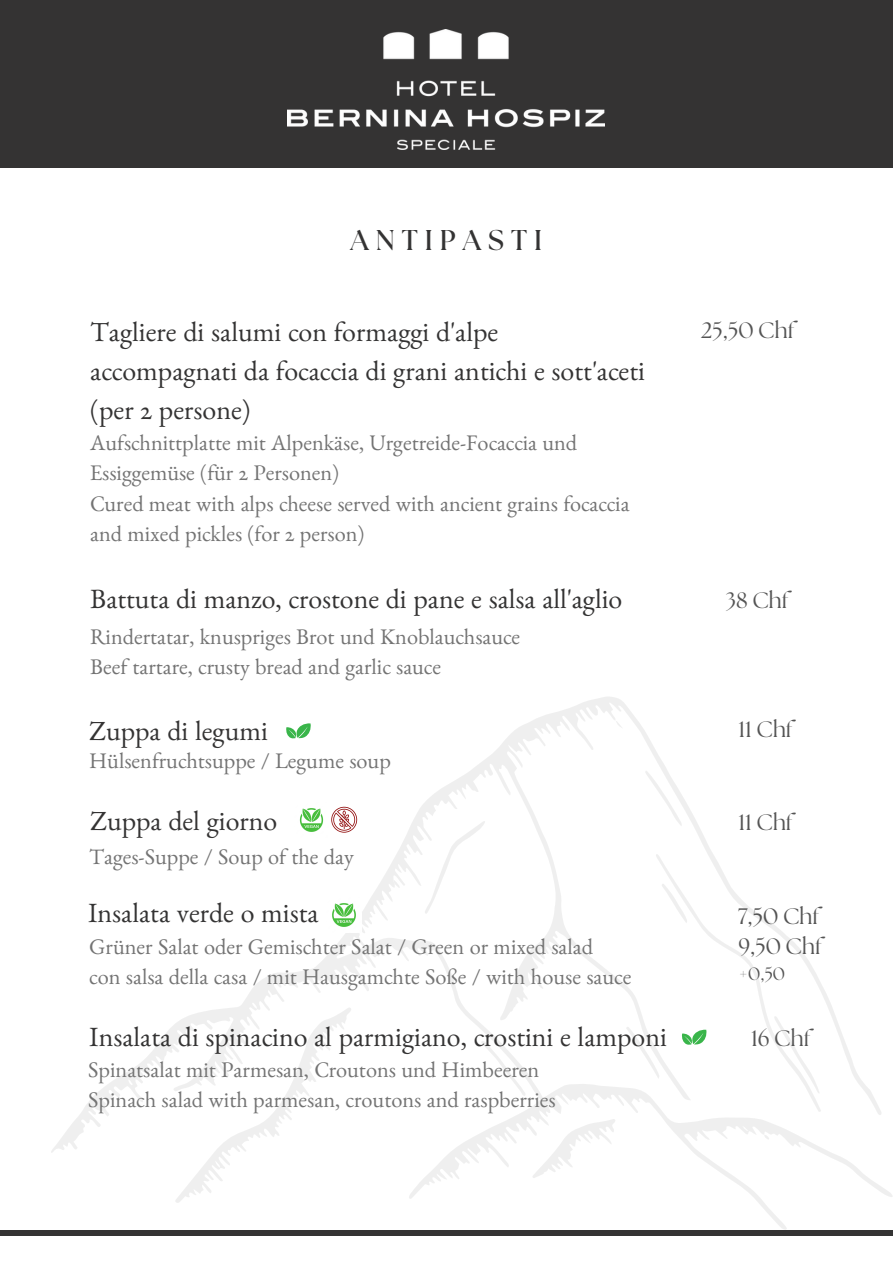
<style>
.page{position:relative;width:893px;height:1264px;background:#fff}
.page>*{position:absolute;margin:0;border:0;box-sizing:border-box;transform-origin:0 0}
.t1{font:700 28.5px "The Seasons";letter-spacing:.245em;color:#343333}
.t2{font:27.9px/38.7px "Benne";color:#343333}
.t3{font:22.35px/30.3px "Benne";color:#737373}
.t4{font:22.35px "The Seasons";color:#545454}
.t5{font:17.85px "The Seasons";color:#545454}
</style>
<div class="page">
<div style="left:0;top:0;width:892px;height:168px;background:#343333"></div>
<svg style="left:51px;top:697px;width:841px;height:532px"></svg>
<svg style="left:532px;top:1118px;width:83px;height:60px"></svg>
<svg style="left:424px;top:821px;width:61px;height:92px"></svg>
<svg style="left:481px;top:1040px;width:46px;height:55px"></svg>
<svg style="left:645px;top:770px;width:37px;height:56px"></svg>
<svg style="left:175px;top:1007px;width:176px;height:196px"></svg>
<svg style="left:393px;top:879px;width:7px;height:9px"></svg>
<svg style="left:615px;top:720px;width:8px;height:8px"></svg>
<svg style="left:764px;top:1134px;width:5px;height:5px"></svg>
<div style="left:0;top:1230px;width:892px;height:5px;background:#343333"></div>
<img style="left:287px;top:29px;width:317px;height:121px">
<svg style="left:285px;top:723px;width:26px;height:15px"></svg>
<svg style="left:331px;top:806px;width:26px;height:26px"></svg>
<img style="left:294px;top:802px;width:35px;height:35px">
<svg style="left:626px;top:853px;width:195px;height:259px"></svg>
<img style="left:327px;top:897px;width:34px;height:35px">
<p class="t1" style="left:350px;top:227px;width:193px">ANTIPASTI</p>
<p class="t2" style="left:90px;top:318px;width:556px">Tagliere di salumi con formaggi d'alpe accompagnati da focaccia di grani antichi e sott'aceti (per 2 persone)</p>
<p class="t3" style="left:90px;top:431px;width:488px">Aufschnittplatte mit Alpenkäse, Urgetreide-Focaccia und<br>Essiggemüse (für 2 Personen)</p>
<p class="t3" style="left:90px;top:492px;width:541px">Cured meat with alps cheese served with ancient grains focaccia and mixed pickles (for 2 person)</p>
<p class="t2" style="left:90px;top:584px;width:533px">Battuta di manzo, crostone di pane e salsa all'aglio</p>
<p class="t3" style="left:90px;top:626px;width:431px">Rindertatar, knuspriges Brot und Knoblauchsauce</p>
<p class="t3" style="left:90px;top:656px;width:352px">Beef tartare, crusty bread and garlic sauce</p>
<p class="t2" style="left:89px;top:716px;width:180px">Zuppa di legumi</p>
<p class="t3" style="left:89px;top:750px;width:303px">Hülsenfruchtsuppe / Legume soup</p>
<p class="t2" style="left:90px;top:806px;width:188px">Zuppa del giorno</p>
<p class="t4" style="left:701px;top:320px;width:95px">25,50 Chf</p>
<p class="t4" style="left:725px;top:590px;width:64px">38 Chf</p>
<p class="t4" style="left:738px;top:719px;width:56px">11 Chf</p>
<p class="t4" style="left:738px;top:812px;width:56px">11 Chf</p>
<p class="t3" style="left:89px;top:846px;width:266px">Tages-Suppe / Soup of the day</p>
<p class="t2" style="left:88px;top:899px;width:232px">Insalata verde o mista</p>
<p class="t4" style="left:738px;top:905px;width:82px">7,50 Chf</p>
<p class="t4" style="left:738px;top:936px;width:85px">9,50 Chf</p>
<p class="t5" style="left:738px;top:965px;width:48px">+0,50</p>
<p class="t3" style="left:89px;top:936px;width:505px">Grüner Salat oder Gemischter Salat / Green or mixed salad</p>
<p class="t3" style="left:89px;top:966px;width:543px">con salsa della casa / mit Hausgamchte Soße / with house sauce</p>
<p class="t2" style="left:89px;top:1022px;width:579px">Insalata di spinacino al parmigiano, crostini e lamponi</p>
<p class="t4" style="left:751px;top:1028px;width:61px">16 Chf</p>
<p class="t3" style="left:88px;top:1058px;width:452px">Spinatsalat mit Parmesan, Croutons und Himbeeren</p>
<p class="t3" style="left:88px;top:1089px;width:469px">Spinach salad with parmesan, croutons and raspberries</p>
</div>
